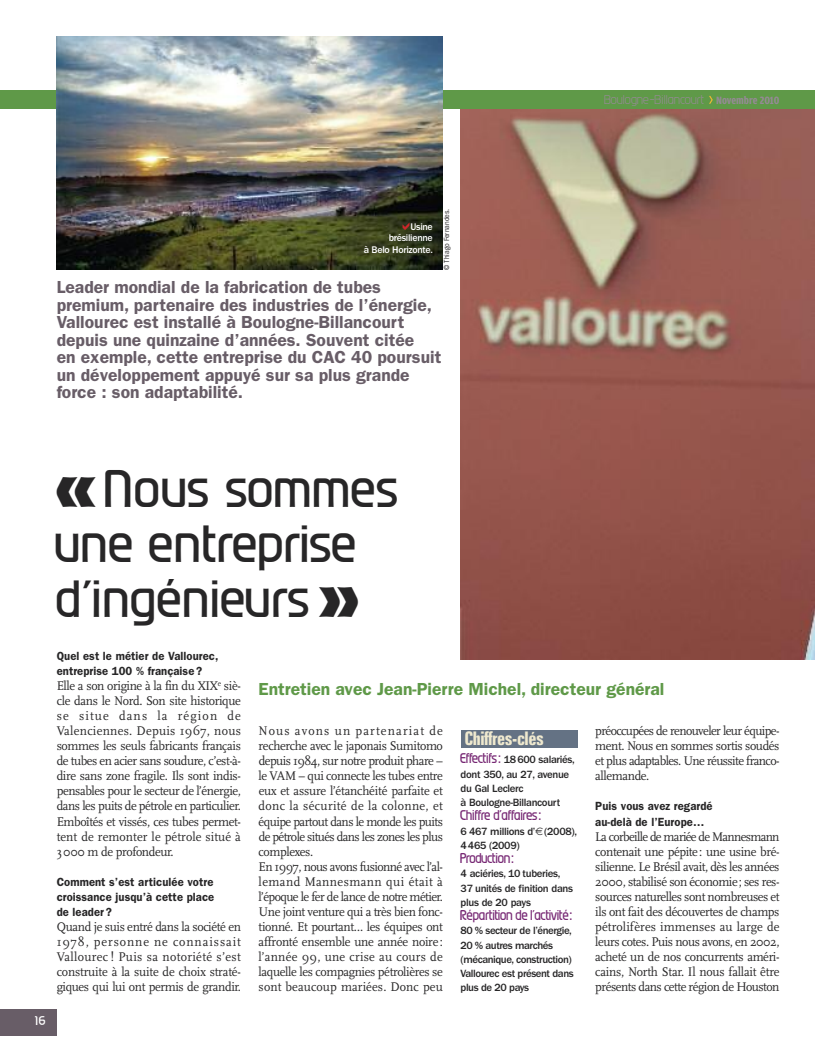
<style>
.page{position:relative;width:815px;height:1053px;background:#fff}
.page>*{position:absolute;margin:0;border:0;box-sizing:border-box;transform-origin:0 0}
.t1{font:500 46.25px/55px "Prosper";color:#272627}
.t2{font:700 extra-condensed 18.75px "Zurich BT";letter-spacing:-.02em;color:#efe9cf}
.t3{font:600 17.5px/17.5px "Franklin Gothic";color:#685d67}
.t4{font:600 17.5px "Franklin Gothic";color:#5f9948}
.t5{font:13.12px/15px "Scala";letter-spacing:-.03em;color:#272627;text-align:justify;scale:.95 1}
.t6{font:500 12.5px "Prosper";letter-spacing:-.03em;color:#772874;scale:.9 1}
.t7{font:600 11.88px/15px "Franklin Gothic";letter-spacing:.005em;color:#272627;scale:.95 1}
.t8{font:300 11.25px "Prosper";letter-spacing:.015em;color:#958a95}
.t9{font:500 11.25px "Prosper";color:#fff}
.t10{font:500 10.88px/14.2px "Franklin Gothic";letter-spacing:-.03em;color:#272627}
.t11{font:500 10px/11.2px "Franklin Gothic";letter-spacing:-.03em;color:#fff;text-align:right}
.t12{font:7.5px "Franklin Gothic";color:#272627;scale:.9 1}
.s1{font-family:"Amplitude Cond";font-weight:700}
.s2{font-weight:900;font-size:48.75px}
.s3{font-family:"Prosper";font-size:12.5px;color:#772874}
</style>
<div class="page">
<img style="left:461px;top:109px;width:354px;height:550px">
<div style="left:0;top:90px;width:815px;height:19px;background:#5f9948"></div>
<div style="left:0;top:1008px;width:57px;height:27px;background:#685d67"></div>
<svg style="left:709px;top:96px;width:4px;height:8px"></svg>
<div style="left:461px;top:729px;width:117px;height:18px;background:#647284"></div>
<img style="left:57px;top:36px;width:386px;height:233px">
<svg style="left:403px;top:222px;width:6px;height:8px"></svg>
<p class="t8" style="left:604px;top:95px;width:177px">Boulogne-Billancourt <span class="s1">Novembre 2010</span></p>
<p class="t11" style="left:364px;top:222px;width:71px">Usine<br>brésilienne<br>à Belo Horizonte.</p>
<p class="t12" style="left:444px;top:270px;width:70px;rotate:-90deg">© Thiago Fernandes.</p>
<p class="t3" style="left:57px;top:280px;width:386px">Leader mondial de la fabrication de tubes premium, partenaire des industries de l’énergie, Vallourec est installé à Boulogne-Billancourt depuis une quinzaine d’années. Souvent citée<br>en exemple, cette entreprise du CAC 40 poursuit un développement appuyé sur sa plus grande force : son adaptabilité.</p>
<p class="t9" style="left:33px;top:1016px;width:14px">16</p>
<h1 class="t1" style="left:57px;top:465px;width:346px"><span class="s2">«</span>Nous sommes une entreprise d’ingénieurs<span class="s2">»</span></h1>
<p class="t7" style="left:57px;top:649px;width:172px">Quel est le métier de Vallourec, entreprise 100 % française ?</p>
<p class="t5" style="left:57px;top:678px;width:195px">Elle a son origine à la fin du XIX<sup>e</sup> siè&shy;cle dans le Nord. Son site historique se situe dans la région de Valenciennes. Depuis 1967, nous sommes les seuls fabricants français de tubes en acier sans soudure, c’est-à&shy;dire sans zone fragile. Ils sont indis&shy;pensables pour le secteur de l’énergie, dans les puits de pétrole en particulier.<br>Emboîtés et vissés, ces tubes permet&shy;tent de remonter le pétrole situé à 3000 m de profondeur.</p>
<p class="t7" style="left:57px;top:874px;width:167px;text-align:justify">Comment s’est articulée votre croissance jusqu’à cette place de leader ?</p>
<p class="t5" style="left:57px;top:918px;width:195px">Quand je suis entré dans la société en 1978, personne ne connaissait Vallourec ! Puis sa notoriété s’est construite à la suite de choix straté&shy;giques qui lui ont permis de grandir.</p>
<h3 class="t4" style="left:259px;top:682px;width:407px">Entretien avec Jean-Pierre Michel, directeur général</h3>
<p class="t5" style="left:259px;top:723px;width:195px;text-align:left">Nous avons un partenariat de recherche avec le japonais Sumitomo depuis 1984, sur notre produit phare – le VAM – qui connecte les tubes entre eux et assure l’étanchéité parfaite et donc la sécurité de la colonne, et équipe partout dans le monde les puits de pétrole situés dans les zones les plus complexes.<br>En 1997, nous avons fusionné avec l’al&shy;lemand Mannesmann qui était à l’époque le fer de lance de notre métier.<br>Une joint venture qui a très bien fonc&shy;tionné. Et pourtant… les équipes ont affronté ensemble une année noire: l’année 99, une crise au cours de laquelle les compagnies pétrolières se sont beaucoup mariées. Donc peu</p>
<p class="t5" style="left:595px;top:723px;width:195px">préoccupées de renouveler leur équipe&shy;ment. Nous en sommes sortis soudés et plus adaptables. Une réussite franco&shy;allemande.</p>
<h2 class="t2" style="left:464px;top:731px;width:81px">Chiffres-clés</h2>
<p class="t10" style="left:461px;top:753px;width:116px"><span class="s3">Effectifs:</span> 18600 salariés, dont 350, au 27, avenue du Gal Leclerc<br>à Boulogne-Billancourt</p>
<p class="t6" style="left:461px;top:810px;width:91px">Chiffre d’affaires:</p>
<p class="t10" style="left:461px;top:824px;width:118px">6 467 millions d’ (2008),<br>4465 (2009)</p>
<p class="t6" style="left:461px;top:853px;width:61px">Production:</p>
<p class="t10" style="left:461px;top:867px;width:114px">4 aciéries, 10 tuberies,<br>37 unités de finition dans plus de 20 pays</p>
<p class="t6" style="left:461px;top:910px;width:126px">Répartition de l’activité:</p>
<p class="t10" style="left:461px;top:924px;width:115px">80 % secteur de l’énergie,<br>20 % autres marchés (mécanique, construction)<br>Vallourec est présent dans plus de 20 pays</p>
<p class="t7" style="left:595px;top:799px;width:125px">Puis vous avez regardé au-delà de l’Europe…</p>
<p class="t5" style="left:595px;top:828px;width:195px">La corbeille de mariée de Mannesmann contenait une pépite: une usine bré&shy;silienne. Le Brésil avait, dès les années 2000, stabilisé son économie; ses res&shy;sources naturelles sont nombreuses et ils ont fait des découvertes de champs pétrolifères immenses au large de leurs cotes. Puis nous avons, en 2002, acheté un de nos concurrents améri&shy;cains, North Star. Il nous fallait être présents dans cette région de Houston</p>
</div>
